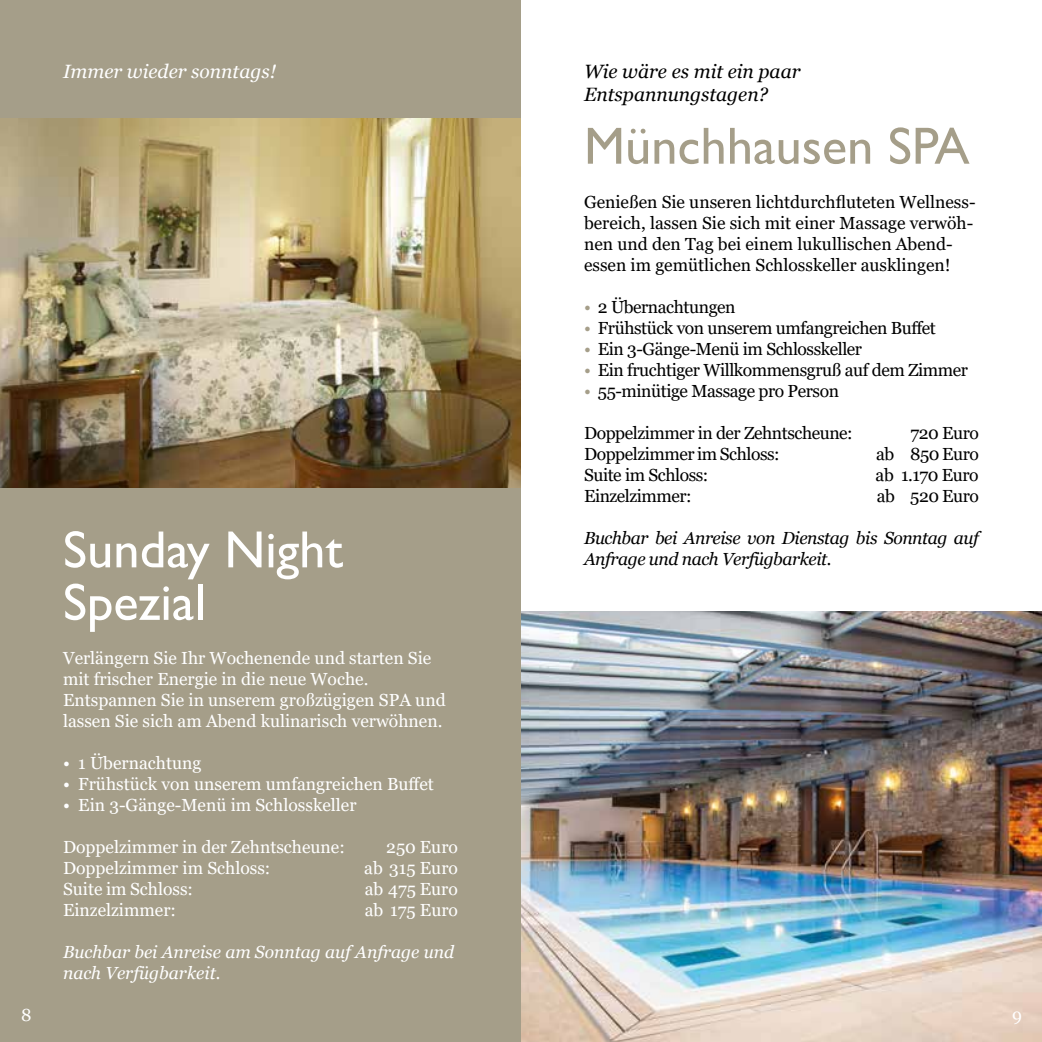
<style>
.page{position:relative;width:1042px;height:1042px;background:#fff}
.page>*{position:absolute;margin:0;border:0;box-sizing:border-box;transform-origin:0 0}
.t1{font:52.5px/52.5px "Gill Sans";color:#fff}
.t2{font:52.5px "Gill Sans";color:#a59e89}
.t3{font:italic 19.25px/23.1px "Georgia";color:#000}
.t4{font:italic 19.25px "Georgia";color:#fff}
.t5{font:17.5px/21px "Georgia";color:#fff}
.t6{font:17.5px "Georgia";letter-spacing:-.025em;color:#000}
.t7{font:17.5px/21px "Georgia";color:#000}
.t8{font:italic 17.5px/21px "Georgia";letter-spacing:-.025em;color:#000}
.t9{font:italic 17.5px/21px "Georgia";color:#fff}
.s1{color:#a59e89}
</style>
<div class="page">
<div style="left:0;top:0;width:521px;height:1042px;background:#a59e89"></div>
<img style="left:521px;top:611px;width:521px;height:431px">
<img style="left:0;top:118px;width:521px;height:369px">
<p class="t4" style="left:63px;top:59px;width:215px">Immer wieder sonntags!</p>
<h1 class="t1" style="left:63px;top:524px;width:281px">Sunday Night<br>Spezial</h1>
<p class="t5" style="left:63px;top:648px;width:384px">Verlängern Sie Ihr Wochenende und starten Sie mit frischer Energie in die neue Woche.<br>Entspannen Sie in unserem großzügigen SPA und lassen Sie sich am Abend kulinarisch verwöhnen.</p>
<p class="t5" style="left:63px;top:753px;width:140px">• 1 Übernachtung</p>
<p class="t5" style="left:63px;top:774px;width:372px">• Frühstück von unserem umfangreichen Buffet</p>
<p class="t5" style="left:63px;top:795px;width:295px">• Ein 3-Gänge-Menü im Schlosskeller</p>
<p class="t5" style="left:63px;top:837px;width:283px">Doppelzimmer in der Zehntscheune:</p>
<p class="t5" style="left:386px;top:837px;width:73px">250 Euro</p>
<p class="t5" style="left:63px;top:858px;width:209px">Doppelzimmer im Schloss:</p>
<p class="t5" style="left:364px;top:858px;width:95px">ab 315 Euro</p>
<p class="t5" style="left:63px;top:879px;width:132px">Suite im Schloss:</p>
<p class="t5" style="left:365px;top:879px;width:95px">ab 475 Euro</p>
<p class="t5" style="left:63px;top:900px;width:114px">Einzelzimmer:</p>
<p class="t5" style="left:365px;top:900px;width:95px">ab 175 Euro</p>
<p class="t9" style="left:63px;top:941px;width:393px">Buchbar bei Anreise am Sonntag auf Anfrage und nach Verfügbarkeit.</p>
<p class="t3" style="left:584px;top:60px;width:218px">Wie wäre es mit ein paar<br>Entspannungstagen?</p>
<h1 class="t2" style="left:584px;top:115px;width:387px">Münchhausen SPA</h1>
<p class="t7" style="left:584px;top:192px;width:393px">Genießen Sie unseren lichtdurchfluteten Wellness&shy;bereich, lassen Sie sich mit einer Massage verwöh&shy;nen und den Tag bei einem lukullischen Abend&shy;essen im gemütlichen Schlosskeller ausklingen!</p>
<p class="t6" style="left:584px;top:296px;width:153px"><span class="s1">•</span> 2 Übernachtungen</p>
<p class="t6" style="left:584px;top:317px;width:353px"><span class="s1">•</span> Frühstück von unserem umfangreichen Buffet</p>
<p class="t6" style="left:584px;top:338px;width:280px"><span class="s1">•</span> Ein 3-Gänge-Menü im Schlosskeller</p>
<p class="t6" style="left:584px;top:359px;width:385px"><span class="s1">•</span> Ein fruchtiger Willkommensgruß auf dem Zimmer</p>
<p class="t6" style="left:584px;top:380px;width:256px"><span class="s1">•</span> 55-minütige Massage pro Person</p>
<p class="t6" style="left:584px;top:422px;width:270px">Doppelzimmer in der Zehntscheune:</p>
<p class="t6" style="left:910px;top:422px;width:70px">720 Euro</p>
<p class="t6" style="left:584px;top:443px;width:197px">Doppelzimmer im Schloss:</p>
<p class="t6" style="left:876px;top:443px;width:104px">ab 850 Euro</p>
<p class="t6" style="left:584px;top:464px;width:126px">Suite im Schloss:</p>
<p class="t6" style="left:875px;top:464px;width:105px">ab 1.170 Euro</p>
<p class="t6" style="left:584px;top:485px;width:109px">Einzelzimmer:</p>
<p class="t6" style="left:877px;top:485px;width:104px">ab 520 Euro</p>
<p class="t8" style="left:584px;top:527px;width:396px">Buchbar bei Anreise von Dienstag bis Sonntag auf<br>Anfrage und nach Verfügbarkeit.</p>
<p class="t5" style="left:21px;top:1004px;width:12px">8</p>
<p class="t5" style="left:1012px;top:1004px;width:11px">9</p>
</div>
